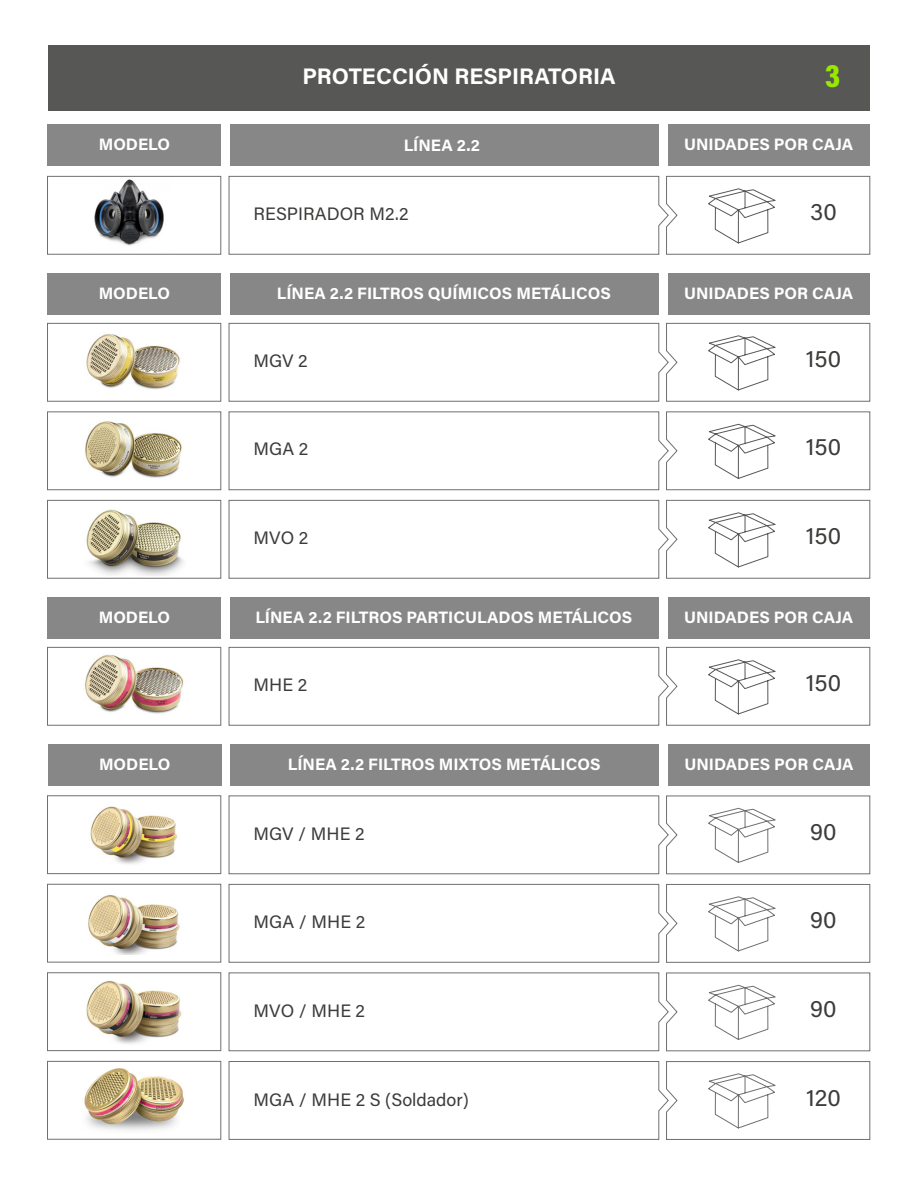
<style>
.page{position:relative;width:918px;height:1188px;background:#fff}
.page>*{position:absolute;margin:0;border:0;box-sizing:border-box;transform-origin:0 0}
.t1{font:900 33px "Acumin Pro Cond";color:#98e800}
.t2{font:24px "Acumin Pro";color:#3c3c3b}
.t3{font:700 22.5px "Acumin Pro";color:#fff}
.t4{font:18px "Acumin Pro";color:#3c3c3b}
.t5{font:700 16.5px "Acumin Pro";color:#fff}
</style>
<div class="page">
<img style="left:75px;top:638px;width:118px;height:76px">
<img style="left:85px;top:421px;width:97px;height:57px">
<img style="left:73px;top:490px;width:119px;height:86px">
<img style="left:77px;top:314px;width:111px;height:75px">
<img style="left:87px;top:175px;width:85px;height:71px">
<div style="left:48px;top:46px;width:822px;height:65px;background:#575756"></div>
<svg style="left:228px;top:795px;width:643px;height:80px"></svg>
<svg style="left:228px;top:884px;width:643px;height:79px"></svg>
<svg style="left:228px;top:972px;width:643px;height:80px"></svg>
<svg style="left:228px;top:1061px;width:643px;height:79px"></svg>
<img style="left:90px;top:806px;width:87px;height:58px">
<img style="left:79px;top:874px;width:107px;height:81px">
<img style="left:77px;top:981px;width:112px;height:80px">
<img style="left:84px;top:1068px;width:100px;height:62px">
<div style="left:47px;top:795px;width:174px;height:79px;border:1px solid #706f6f"></div>
<div style="left:47px;top:884px;width:174px;height:79px;border:1px solid #706f6f"></div>
<div style="left:47px;top:972px;width:174px;height:79px;border:1px solid #706f6f"></div>
<div style="left:47px;top:1061px;width:174px;height:79px;border:1px solid #706f6f"></div>
<div style="left:668px;top:125px;width:202px;height:41px;background:#878787"></div>
<div style="left:48px;top:125px;width:173px;height:41px;background:#878787"></div>
<div style="left:230px;top:125px;width:429px;height:41px;background:#878787"></div>
<div style="left:47px;top:176px;width:174px;height:79px;border:1px solid #706f6f"></div>
<svg style="left:228px;top:176px;width:643px;height:79px"></svg>
<div style="left:47px;top:323px;width:174px;height:79px;border:1px solid #706f6f"></div>
<div style="left:47px;top:411px;width:174px;height:79px;border:1px solid #706f6f"></div>
<div style="left:47px;top:500px;width:174px;height:79px;border:1px solid #706f6f"></div>
<svg style="left:228px;top:323px;width:643px;height:79px"></svg>
<svg style="left:228px;top:411px;width:643px;height:79px"></svg>
<svg style="left:228px;top:500px;width:643px;height:79px"></svg>
<div style="left:668px;top:273px;width:202px;height:41px;background:#878787"></div>
<div style="left:48px;top:273px;width:173px;height:41px;background:#878787"></div>
<div style="left:230px;top:273px;width:429px;height:41px;background:#878787"></div>
<div style="left:47px;top:647px;width:174px;height:79px;border:1px solid #706f6f"></div>
<svg style="left:228px;top:647px;width:643px;height:79px"></svg>
<div style="left:668px;top:597px;width:202px;height:41px;background:#878787"></div>
<div style="left:48px;top:597px;width:173px;height:41px;background:#878787"></div>
<div style="left:230px;top:597px;width:429px;height:41px;background:#878787"></div>
<div style="left:668px;top:745px;width:202px;height:41px;background:#878787"></div>
<div style="left:48px;top:745px;width:174px;height:41px;background:#878787"></div>
<div style="left:230px;top:745px;width:429px;height:41px;background:#878787"></div>
<h3 class="t3" style="left:302px;top:61px;width:315px">PROTECCIÓN RESPIRATORIA</h3>
<h1 class="t1" style="left:825px;top:54px;width:17px">3</h1>
<p class="t5" style="left:99px;top:133px;width:73px">MODELO</p>
<p class="t5" style="left:404px;top:133px;width:78px">LÍNEA 2.2</p>
<p class="t5" style="left:684px;top:133px;width:171px">UNIDADES POR CAJA</p>
<p class="t4" style="left:253px;top:201px;width:157px">RESPIRADOR M2.2</p>
<h2 class="t2" style="left:810px;top:195px;width:28px">30</h2>
<p class="t5" style="left:99px;top:281px;width:73px">MODELO</p>
<p class="t5" style="left:277px;top:282px;width:336px">LÍNEA 2.2 FILTROS QUÍMICOS METÁLICOS</p>
<p class="t5" style="left:684px;top:281px;width:171px">UNIDADES POR CAJA</p>
<p class="t4" style="left:253px;top:348px;width:56px">MGV 2</p>
<h2 class="t2" style="left:806px;top:342px;width:37px">150</h2>
<p class="t4" style="left:253px;top:437px;width:56px">MGA 2</p>
<h2 class="t2" style="left:806px;top:430px;width:37px">150</h2>
<p class="t4" style="left:253px;top:526px;width:56px">MVO 2</p>
<h2 class="t2" style="left:806px;top:519px;width:37px">150</h2>
<p class="t5" style="left:99px;top:605px;width:73px">MODELO</p>
<p class="t5" style="left:255px;top:606px;width:378px">LÍNEA 2.2 FILTROS PARTICULADOS METÁLICOS</p>
<p class="t5" style="left:684px;top:605px;width:171px">UNIDADES POR CAJA</p>
<p class="t4" style="left:253px;top:672px;width:55px">MHE 2</p>
<h2 class="t2" style="left:806px;top:666px;width:37px">150</h2>
<p class="t5" style="left:99px;top:753px;width:73px">MODELO</p>
<p class="t5" style="left:288px;top:753px;width:314px">LÍNEA 2.2 FILTROS MIXTOS METÁLICOS</p>
<p class="t5" style="left:684px;top:753px;width:171px">UNIDADES POR CAJA</p>
<p class="t4" style="left:253px;top:821px;width:113px">MGV / MHE 2</p>
<h2 class="t2" style="left:810px;top:815px;width:28px">90</h2>
<p class="t4" style="left:253px;top:910px;width:113px">MGA / MHE 2</p>
<h2 class="t2" style="left:810px;top:903px;width:28px">90</h2>
<p class="t4" style="left:253px;top:999px;width:113px">MVO / MHE 2</p>
<h2 class="t2" style="left:810px;top:992px;width:28px">90</h2>
<p class="t4" style="left:253px;top:1087px;width:217px">MGA / MHE 2 S (Soldador)</p>
<h2 class="t2" style="left:806px;top:1081px;width:37px">120</h2>
</div>
